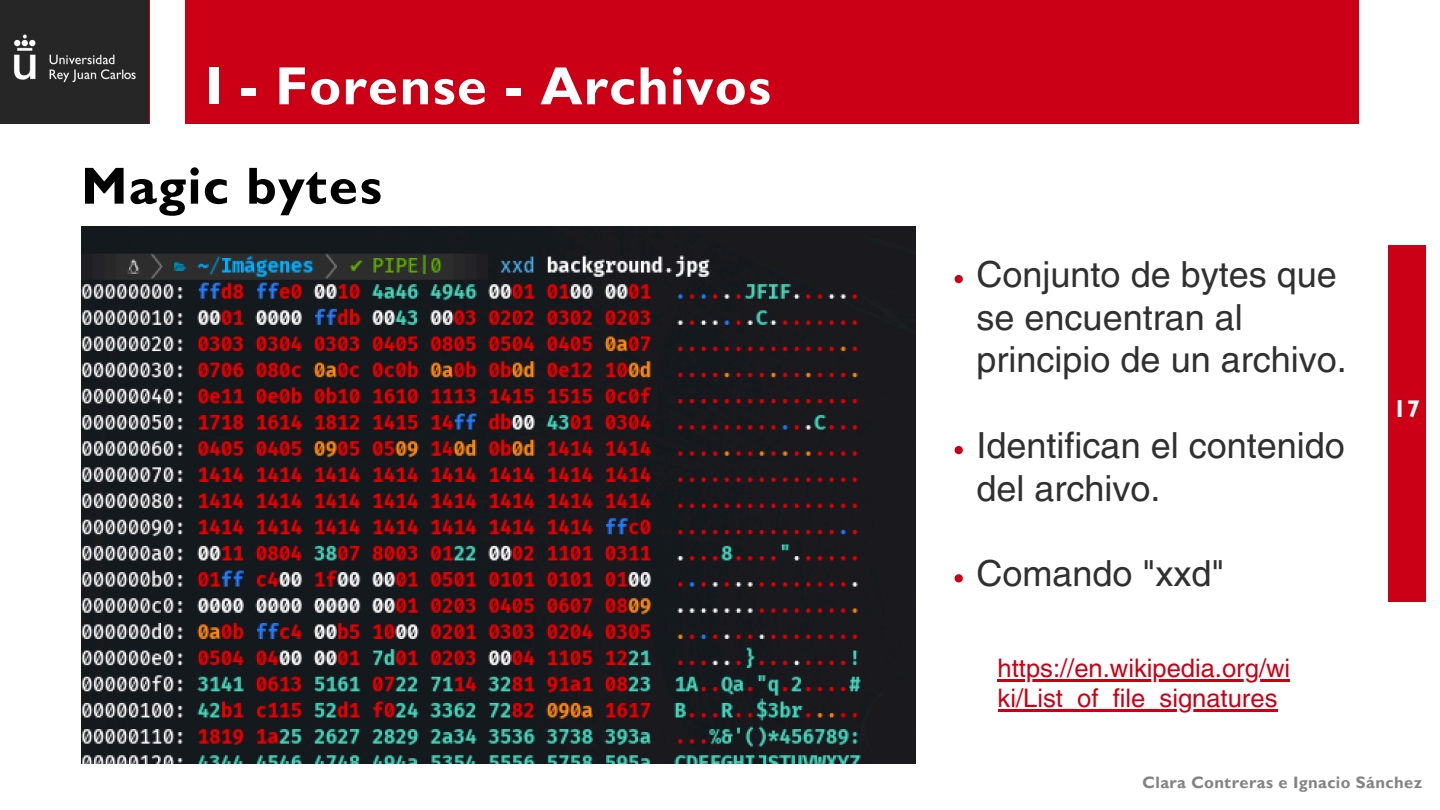
<style>
.page{position:relative;width:1440px;height:810px;background:#fff}
.page>*{position:absolute;margin:0;border:0;box-sizing:border-box;transform-origin:0 0}
.t1{font:700 54px "Gill Sans MT Std";letter-spacing:.025em;color:#fff}
.t2{font:700 52.5px "Gill Sans MT Std";letter-spacing:.025em;color:#000}
.t3{font:36px/42.8px "Helvetica LT Pro";color:#303030}
.t4{font:25.6px/30px "Helvetica LT Pro";color:#cb0017}
.t5{font:700 24px "Gill Sans MT Std";color:#fff}
.t6{font:700 16.5px "Gill Sans MT Std";letter-spacing:.025em;color:#838383}
</style>
<div class="page">
<div style="left:1388px;top:245px;width:37px;height:357px;background:#cb0017"></div>
<div style="left:113px;top:0;width:1246px;height:124px;background:#cb0017"></div>
<div style="left:0;top:0;width:149px;height:124px;background:#262626"></div>
<div style="left:150px;top:0;width:34px;height:125px;background:#fff"></div>
<img style="left:14px;top:34px;width:122px;height:49px">
<svg style="left:955px;top:275px;width:8px;height:8px"></svg>
<svg style="left:955px;top:446px;width:8px;height:8px"></svg>
<svg style="left:955px;top:574px;width:8px;height:8px"></svg>
<img style="left:81px;top:226px;width:835px;height:538px">
<hr style="left:998px;top:679px;width:292px;height:2px;background:#cb0017">
<hr style="left:998px;top:709px;width:279px;height:2px;background:#cb0017">
<p class="t1" style="left:205px;top:67px;width:568px">I - Forense - Archivos</p>
<p class="t2" style="left:81px;top:168px;width:303px">Magic bytes</p>
<p class="t3" style="left:977px;top:256px;width:372px">Conjunto de bytes que se encuentran al principio de un archivo.</p>
<p class="t3" style="left:977px;top:427px;width:370px">Identifican el contenido del archivo.</p>
<h3 class="t3" style="left:977px;top:556px;width:249px">Comando "xxd"</h3>
<p class="t4" style="left:998px;top:656px;width:294px">https://en.wikipedia.org/wi ki/List_of_file_signatures</p>
<h1 class="t5" style="left:1393px;top:401px;width:29px">17</h1>
<h1 class="t6" style="left:1143px;top:777px;width:281px">Clara Contreras e Ignacio Sánchez</h1>
</div>
